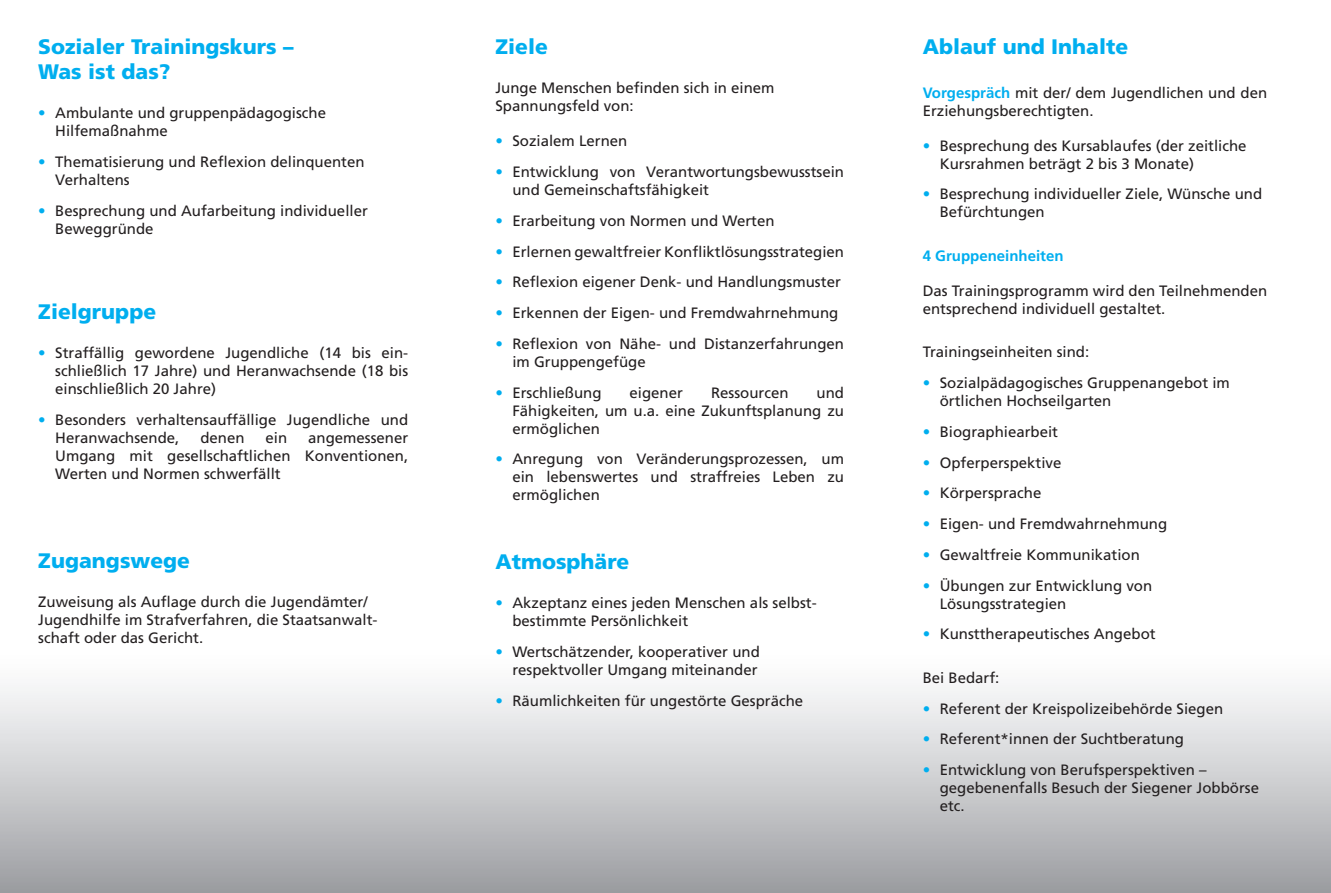
<style>
.page{position:relative;width:1331px;height:893px;background:#fff}
.page>*{position:absolute;margin:0;border:0;box-sizing:border-box;transform-origin:0 0}
.t1{font:900 21px/25.2px "Frutiger LT Std";color:#00aeef}
.t2{font:15px/18px "Frutiger LT Std";color:#231f20}
.t3{font:700 15px "Frutiger LT Std";color:#00aeef}
.s1{color:#00aeef}
.s2{font-weight:700;color:#00aeef}
</style>
<div class="page">
<div style="left:0;top:609px;width:1331px;height:284px;background:linear-gradient(to bottom,#fff,#a1a3a6)"></div>
<h1 class="t1" style="left:38px;top:34px;width:257px">Sozialer Trainingskurs –<br>Was ist das?</h1>
<p class="t2" style="left:55px;top:104px;width:272px;text-indent:-17px"><span class="s1">•</span> Ambulante und gruppenpädagogische<br>Hilfemaßnahme</p>
<p class="t2" style="left:55px;top:153px;width:311px;text-indent:-17px"><span class="s1">•</span> Thematisierung und Reflexion delinquenten<br>Verhaltens</p>
<p class="t2" style="left:55px;top:202px;width:314px;text-indent:-17px"><span class="s1">•</span> Besprechung und Aufarbeitung individueller<br>Beweggründe</p>
<h1 class="t1" style="left:38px;top:299px;width:119px">Zielgruppe</h1>
<p class="t2" style="left:55px;top:344px;width:354px;text-align:justify;text-indent:-17px"><span class="s1">•</span> Straffällig gewordene Jugendliche (14 bis ein&shy;schließlich 17 Jahre) und Heranwachsende (18 bis einschließlich 20 Jahre)</p>
<p class="t2" style="left:55px;top:411px;width:354px;text-indent:-17px"><span class="s1">•</span> Besonders verhaltensauffällige Jugendliche und<br>Heranwachsende,</p>
<p class="t2" style="left:200px;top:429px;width:46px">denen</p>
<p class="t2" style="left:266px;top:429px;width:23px">ein</p>
<p class="t2" style="left:55px;top:429px;width:354px;text-align:justify;text-indent:253px">angemessener Umgang mit gesellschaftlichen Konventionen, Werten und Normen schwerfällt</p>
<h1 class="t1" style="left:38px;top:548px;width:153px">Zugangswege</h1>
<p class="t2" style="left:38px;top:593px;width:341px">Zuweisung als Auflage durch die Jugendämter/<br>Jugendhilfe im Strafverfahren, die Staatsanwalt&shy;schaft oder das Gericht.</p>
<h1 class="t1" style="left:495px;top:34px;width:54px">Ziele</h1>
<p class="t2" style="left:495px;top:79px;width:281px">Junge Menschen befinden sich in einem<br>Spannungsfeld von:</p>
<p class="t2" style="left:495px;top:132px;width:134px"><span class="s1">•</span> Sozialem Lernen</p>
<p class="t2" style="left:512px;top:163px;width:333px;text-indent:-17px"><span class="s1">•</span> Entwicklung von Verantwortungsbewusstsein und Gemeinschaftsfähigkeit</p>
<p class="t2" style="left:495px;top:212px;width:281px"><span class="s1">•</span> Erarbeitung von Normen und Werten</p>
<p class="t2" style="left:495px;top:242px;width:350px"><span class="s1">•</span> Erlernen gewaltfreier Konfliktlösungsstrategien</p>
<p class="t2" style="left:495px;top:273px;width:347px"><span class="s1">•</span> Reflexion eigener Denk- und Handlungsmuster</p>
<p class="t2" style="left:495px;top:304px;width:344px"><span class="s1">•</span> Erkennen der Eigen- und Fremdwahrnehmung</p>
<p class="t2" style="left:512px;top:335px;width:333px;text-indent:-17px"><span class="s1">•</span> Reflexion von Nähe- und Distanzerfahrungen im Gruppengefüge</p>
<p class="t2" style="left:495px;top:383px;width:108px"><span class="s1">•</span> Erschließung</p>
<p class="t2" style="left:630px;top:383px;width:55px">eigener</p>
<p class="t2" style="left:711px;top:383px;width:79px">Ressourcen</p>
<p class="t2" style="left:512px;top:383px;width:333px;text-align:justify;text-indent:304px">und Fähigkeiten, um u.a. eine Zukunftsplanung zu ermöglichen</p>
<p class="t2" style="left:512px;top:450px;width:333px;text-align:justify;text-indent:-17px"><span class="s1">•</span> Anregung von Veränderungsprozessen, um ein lebenswertes und straffreies Leben zu ermöglichen</p>
<h1 class="t1" style="left:495px;top:549px;width:135px">Atmosphäre</h1>
<p class="t2" style="left:512px;top:594px;width:306px;text-indent:-17px"><span class="s1">•</span> Akzeptanz eines jeden Menschen als selbst&shy;bestimmte Persönlichkeit</p>
<p class="t2" style="left:495px;top:643px;width:266px;text-align:right"><span class="s1">•</span> Wertschätzender, kooperativer und respektvoller Umgang miteinander</p>
<p class="t2" style="left:495px;top:692px;width:309px"><span class="s1">•</span> Räumlichkeiten für ungestörte Gespräche</p>
<h1 class="t1" style="left:923px;top:34px;width:207px">Ablauf und Inhalte</h1>
<p class="t2" style="left:923px;top:83px;width:346px"><span class="s2">Vorgespräch</span> mit der/ dem Jugendlichen und den<br>Erziehungsberechtigten.</p>
<p class="t2" style="left:940px;top:136px;width:308px;text-indent:-17px"><span class="s1">•</span> Besprechung des Kursablaufes (der zeitliche<br>Kursrahmen beträgt 2 bis 3 Monate)</p>
<p class="t2" style="left:940px;top:185px;width:324px;text-indent:-17px"><span class="s1">•</span> Besprechung individueller Ziele, Wünsche und<br>Befürchtungen</p>
<p class="t3" style="left:923px;top:247px;width:142px">4 Gruppeneinheiten</p>
<p class="t2" style="left:923px;top:282px;width:346px">Das Trainingsprogramm wird den Teilnehmenden entsprechend individuell gestaltet.</p>
<p class="t2" style="left:923px;top:343px;width:168px">Trainingseinheiten sind:</p>
<p class="t2" style="left:940px;top:374px;width:292px;text-indent:-17px"><span class="s1">•</span> Sozialpädagogisches Gruppenangebot im örtlichen Hochseilgarten</p>
<p class="t2" style="left:923px;top:423px;width:137px"><span class="s1">•</span> Biographiearbeit</p>
<p class="t2" style="left:923px;top:453px;width:140px"><span class="s1">•</span> Opferperspektive</p>
<p class="t2" style="left:923px;top:484px;width:120px"><span class="s1">•</span> Körpersprache</p>
<p class="t2" style="left:923px;top:515px;width:246px"><span class="s1">•</span> Eigen- und Fremdwahrnehmung</p>
<p class="t2" style="left:923px;top:546px;width:219px"><span class="s1">•</span> Gewaltfreie Kommunikation</p>
<p class="t2" style="left:940px;top:576px;width:214px;text-indent:-17px"><span class="s1">•</span> Übungen zur Entwicklung von<br>Lösungsstrategien</p>
<p class="t2" style="left:923px;top:625px;width:234px"><span class="s1">•</span> Kunsttherapeutisches Angebot</p>
<p class="t2" style="left:923px;top:669px;width:78px">Bei Bedarf:</p>
<p class="t2" style="left:923px;top:699px;width:302px"><span class="s1">•</span> Referent der Kreispolizeibehörde Siegen</p>
<p class="t2" style="left:923px;top:730px;width:263px"><span class="s1">•</span> Referent*innen der Suchtberatung</p>
<p class="t2" style="left:940px;top:761px;width:321px;text-indent:-17px"><span class="s1">•</span> Entwicklung von Berufsperspektiven – gegebenenfalls Besuch der Siegener Jobbörse etc.</p>
</div>
